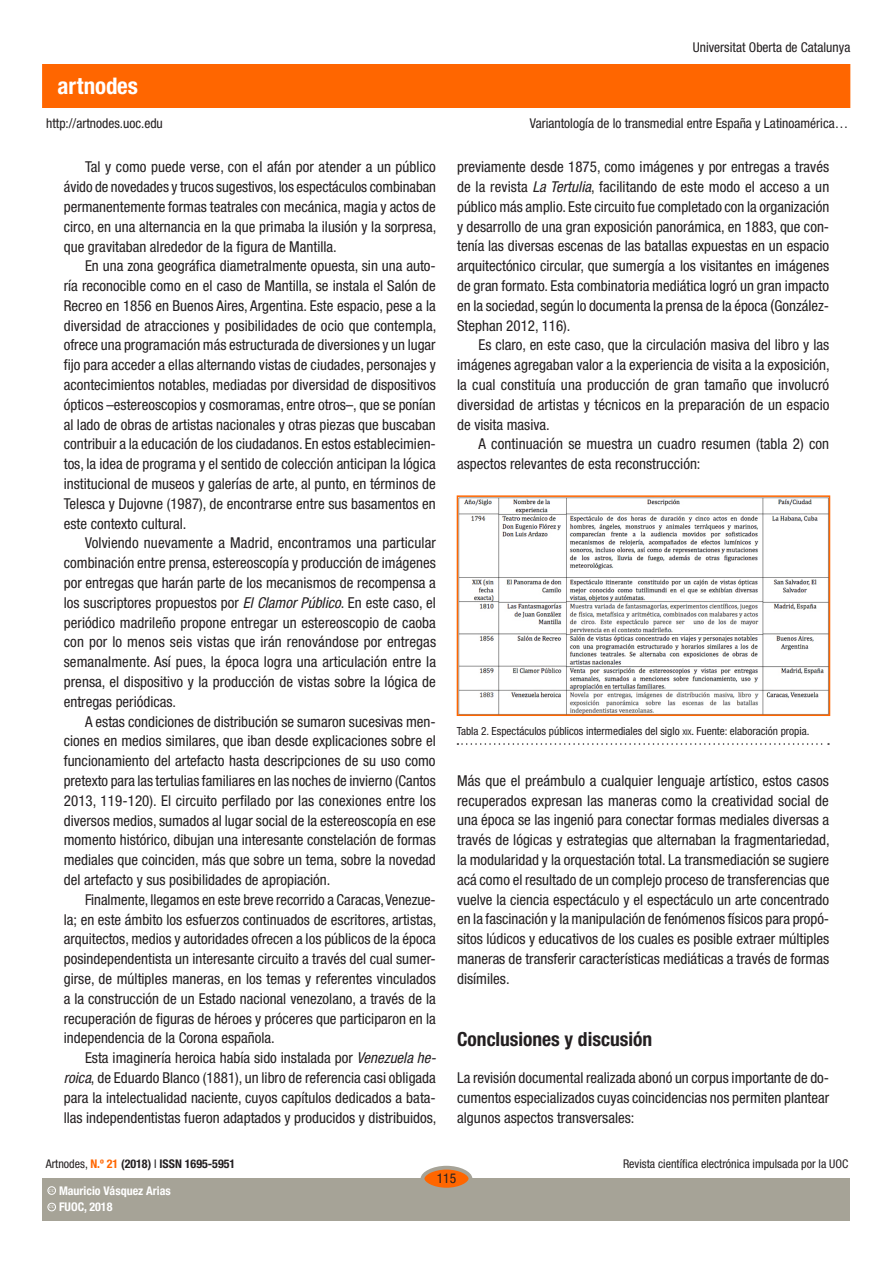
<style>
.page{position:relative;width:893px;height:1263px;background:#fff}
.page>*{position:absolute;margin:0;border:0;box-sizing:border-box;transform-origin:0 0}
.t1{font:700 condensed 22.95px "Helvetica Neue LT Std";color:#fff}
.SUBTITOLS{font:700 condensed 19.5px "Helvetica Neue LT Std";color:#231f20}
.text_general{font:condensed 15px/19.8px "Helvetica Neue LT Std";color:#231f20;text-align:justify}
.text_general_primerp{font:condensed 15px/19.8px "Helvetica Neue LT Std";color:#231f20;text-align:justify}
.t2{font:condensed 13.5px "Helvetica Neue LT Std";color:#231f20}
.t3{font:condensed 12px "Helvetica Neue LT Std";color:#231f20}
.t4{font:700 condensed 12px "Helvetica Neue LT Std";color:#231f20}
.t5{font:700 condensed 12px "Helvetica Neue LT Std";color:#fff}
.PEUSDEFOTO{font:condensed 11.25px "Helvetica Neue LT Std";color:#231f20}
.t6{font:600 3.9px "Adobe Caslon Pro";color:#fff}
.s1{font-style:italic}
.s2{font-size:16.5px}
.s3{font-size:7.8px}
.s4{font-weight:400}
.s5{color:#f60}
</style>
<div class="page">
<div style="left:43px;top:65px;width:807px;height:42px;background:#f60"></div>
<div style="left:43px;top:1178px;width:807px;height:42px;background:#a6a397"></div>
<div style="left:422px;top:1168px;width:48px;height:21px;background:#f60;border-radius:50%"></div>
<div style="left:421px;top:1166px;width:51px;height:25px;border:4px solid #a6a397;border-radius:50%"></div>
<div style="left:48px;top:1203px;width:8px;height:8px;border:1px solid #fff;border-radius:50%"></div>
<div style="left:48px;top:1186px;width:8px;height:8px;border:1px solid #fff;border-radius:50%"></div>
<img style="left:460px;top:498px;width:367px;height:215px">
<div style="left:457px;top:495px;width:373px;height:221px;border:2px solid #f60"></div>
<svg style="left:457px;top:743px;width:372px;height:2px"></svg>
<h1 class="t1" style="left:58px;top:72px;width:82px">artnodes</h1>
<p class="t2" style="left:46px;top:115px;width:118px">http://artnodes.uoc.edu</p>
<p class="text_general" style="left:64px;top:157px;width:374px;text-indent:21px">Tal y como puede verse, con el afán por atender a un público ávido de novedades y trucos sugestivos, los espectáculos combinaban permanentemente formas teatrales con mecánica, magia y actos de circo, en una alternancia en la que primaba la ilusión y la sorpresa, que gravitaban alrededor de la figura de Mantilla.</p>
<p class="text_general" style="left:64px;top:256px;width:374px;text-indent:21px">En una zona geográfica diametralmente opuesta, sin una auto&shy;ría reconocible como en el caso de Mantilla, se instala el Salón de Recreo en 1856 en Buenos Aires, Argentina. Este espacio, pese a la diversidad de atracciones y posibilidades de ocio que contempla, ofrece una programación más estructurada de diversiones y un lugar fijo para acceder a ellas alternando vistas de ciudades, personajes y acontecimientos notables, mediadas por diversidad de dispositivos ópticos –estereoscopios y cosmoramas, entre otros–, que se ponían al lado de obras de artistas nacionales y otras piezas que buscaban contribuir a la educación de los ciudadanos. En estos establecimien&shy;tos, la idea de programa y el sentido de colección anticipan la lógica institucional de museos y galerías de arte, al punto, en términos de Telesca y Dujovne (1987), de encontrarse entre sus basamentos en este contexto cultural.</p>
<p class="text_general" style="left:64px;top:533px;width:374px;text-indent:21px">Volviendo nuevamente a Madrid, encontramos una particular combinación entre prensa, estereoscopía y producción de imágenes por entregas que harán parte de los mecanismos de recompensa a los suscriptores propuestos por <span class="s1">El Clamor Público</span>. En este caso, el periódico madrileño propone entregar un estereoscopio de caoba con por lo menos seis vistas que irán renovándose por entregas semanalmente. Así pues, la época logra una articulación entre la prensa, el dispositivo y la producción de vistas sobre la lógica de entregas periódicas.</p>
<p class="text_general" style="left:64px;top:711px;width:374px;text-indent:21px">A estas condiciones de distribución se sumaron sucesivas men&shy;ciones en medios similares, que iban desde explicaciones sobre el funcionamiento del artefacto hasta descripciones de su uso como pretexto para las tertulias familiares en las noches de invierno (Cantos 2013, 119-120). El circuito perfilado por las conexiones entre los diversos medios, sumados al lugar social de la estereoscopía en ese momento histórico, dibujan una interesante constelación de formas mediales que coinciden, más que sobre un tema, sobre la novedad del artefacto y sus posibilidades de apropiación.</p>
<p class="text_general" style="left:64px;top:889px;width:374px;text-indent:21px">Finalmente, llegamos en este breve recorrido a Caracas, Venezue&shy;la; en este ámbito los esfuerzos continuados de escritores, artistas, arquitectos, medios y autoridades ofrecen a los públicos de la época posindependentista un interesante circuito a través del cual sumer&shy;girse, de múltiples maneras, en los temas y referentes vinculados a la construcción de un Estado nacional venezolano, a través de la recuperación de figuras de héroes y próceres que participaron en la independencia de la Corona española.</p>
<p class="text_general" style="left:64px;top:1048px;width:374px;text-indent:21px">Esta imaginería heroica había sido instalada por <span class="s1">Venezuela he&shy;roica</span>, de Eduardo Blanco (1881), un libro de referencia casi obligada para la intelectualidad naciente, cuyos capítulos dedicados a bata&shy;llas independentistas fueron adaptados y producidos y distribuidos,</p>
<p class="t2" style="left:693px;top:40px;width:159px">Universitat Oberta de Catalunya</p>
<p class="t2" style="left:530px;top:115px;width:320px">Variantología de lo transmedial entre España y Latinoamérica…</p>
<p class="text_general" style="left:457px;top:157px;width:374px">previamente desde 1875, como imágenes y por entregas a través de la revista <span class="s1">La Tertulia</span>, facilitando de este modo el acceso a un público más amplio. Este circuito fue completado con la organización y desarrollo de una gran exposición panorámica, en 1883, que con&shy;tenía las diversas escenas de las batallas expuestas en un espacio arquitectónico circular, que sumergía a los visitantes en imágenes de gran formato. Esta combinatoria mediática logró un gran impacto en la sociedad, según lo documenta la prensa de la época <span class="s2">(</span>González-Stephan 2012, 116).</p>
<p class="text_general" style="left:457px;top:335px;width:374px;text-indent:21px">Es claro, en este caso, que la circulación masiva del libro y las imágenes agregaban valor a la experiencia de visita a la exposición, la cual constituía una producción de gran tamaño que involucró diversidad de artistas y técnicos en la preparación de un espacio de visita masiva.</p>
<p class="text_general" style="left:457px;top:434px;width:374px;text-indent:21px">A continuación se muestra un cuadro resumen (tabla 2) con aspectos relevantes de esta reconstrucción:</p>
<p class="PEUSDEFOTO" style="left:457px;top:724px;width:354px">Tabla 2. Espectáculos públicos intermediales del siglo <span class="s3">xix</span>. Fuente: elaboración propia.</p>
<p class="text_general_primerp" style="left:457px;top:770px;width:374px">Más que el preámbulo a cualquier lenguaje artístico, estos casos recuperados expresan las maneras como la creatividad social de una época se las ingenió para conectar formas mediales diversas a través de lógicas y estrategias que alternaban la fragmentariedad, la modularidad y la orquestación total. La transmediación se sugiere acá como el resultado de un complejo proceso de transferencias que vuelve la ciencia espectáculo y el espectáculo un arte concentrado en la fascinación y la manipulación de fenómenos físicos para propó&shy;sitos lúdicos y educativos de los cuales es posible extraer múltiples maneras de transferir características mediáticas a través de formas disímiles.</p>
<p class="SUBTITOLS" style="left:457px;top:1027px;width:197px">Conclusiones y discusión</p>
<p class="text_general_primerp" style="left:457px;top:1068px;width:374px">La revisión documental realizada abonó un corpus importante de do&shy;cumentos especializados cuyas coincidencias nos permiten plantear algunos aspectos transversales:</p>
<p class="t4" style="left:46px;top:1157px;width:191px"><span class="s4">Artnodes,</span> <span class="s5">N.º 21</span> (2018) <span class="s4">I</span> ISSN 1695-5951</p>
<p class="t6" style="left:49px;top:1205px;width:7px">CC</p>
<p class="t5" style="left:59px;top:1200px;width:55px">FUOC, 2018</p>
<p class="t5" style="left:59px;top:1183px;width:113px">Mauricio Vásquez Arias</p>
<p class="t6" style="left:49px;top:1188px;width:7px">CC</p>
<p class="t2" style="left:437px;top:1171px;width:21px">115</p>
<p class="t3" style="left:623px;top:1157px;width:227px">Revista científica electrónica impulsada por la UOC</p>
</div>
